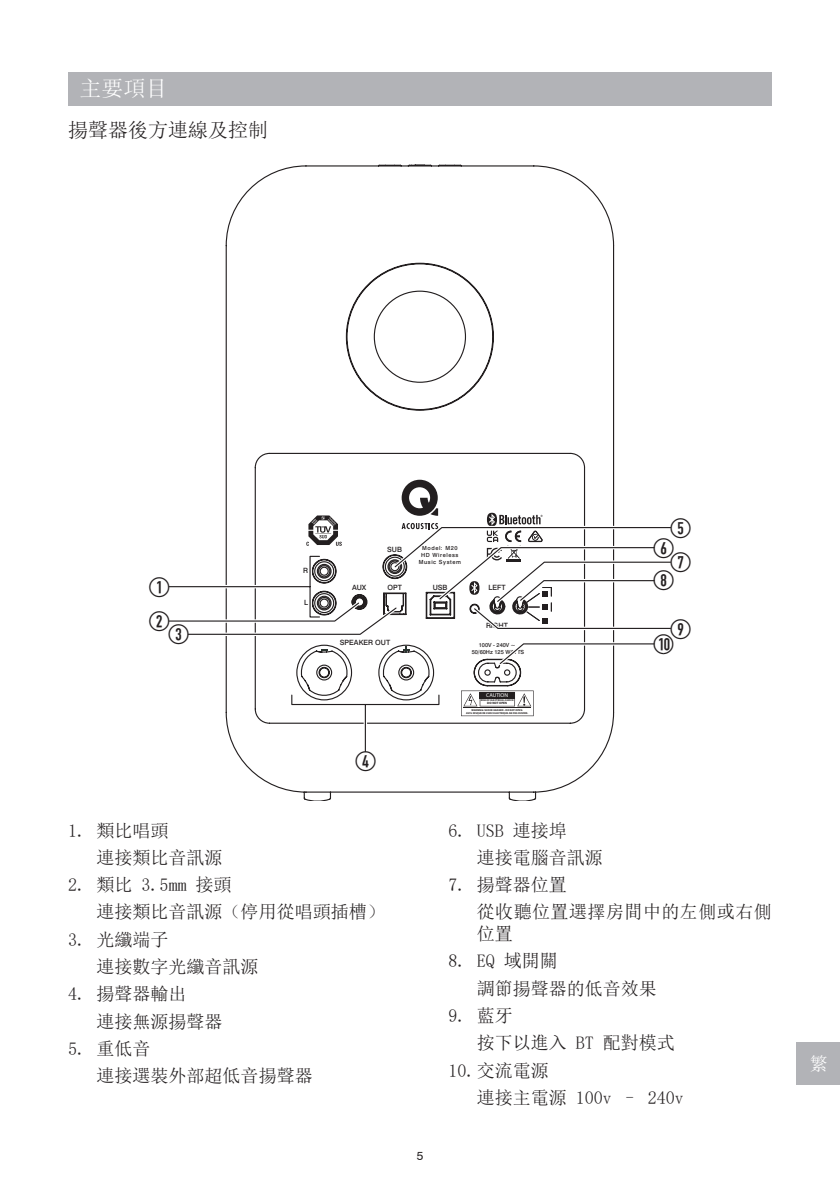
<style>
.page{position:relative;width:840px;height:1191px;background:#fff}
.page>*{position:absolute;margin:0;border:0;box-sizing:border-box;transform-origin:0 0}
.t1{font:28.2px/34.4px "Combi Numerals 98";color:#231f20;text-align:center}
.t2{font:22px "Sim Sun";color:#fff}
.t3{font:20px "Sim Sun";color:#231f20}
.t4{font:18px/27.2px "Sim Sun";color:#231f20}
.t5{font:18px/27.2px "Sim Sun";letter-spacing:.025em;color:#231f20}
.t6{font:18px "Sim Sun";color:#fff}
.t7{font:12px "Swiss 721 BT";color:#231f20}
.t8{font:500 7.2px "Swiss 721 BT";color:#231f20}
.t9{font:500 5.6px/6.8px "Swiss 721 BT";letter-spacing:.1em;color:#231f20;text-align:center}
.t10{font:500 5.6px/7.2px "Swiss 721 BT";color:#231f20;text-align:center}
.t11{font:5.6px "Myriad Pro";color:#fff}
.t12{font:700 3.2px "Myriad Pro";color:#231f20}
.t13{font:700 2.6px/3.2px "Myriad Pro";color:#231f20;text-align:center}
</style>
<div class="page">
<div style="left:614px;top:1042px;width:225px;height:42px;background:#b2b3b7"></div>
<div style="left:611px;top:1037px;width:184px;height:52px;background:#fff"></div>
<div style="left:68px;top:72px;width:703px;height:34px;background:#b2b3b7"></div>
<svg style="left:225px;top:165px;width:389px;height:636px"></svg>
<svg style="left:225px;top:524px;width:390px;height:231px"></svg>
<svg style="left:168px;top:526px;width:503px;height:226px"></svg>
<p class="t2" style="left:79px;top:77px;width:89px">主要項目</p>
<p class="t3" style="left:68px;top:120px;width:201px">揚聲器後方連線及控制</p>
<h1 class="t1" style="left:149px;top:570px;width:23px;text-align:left">A<br>B</h1>
<h1 class="t1" style="left:168px;top:617px;width:23px">C</h1>
<p class="t8" style="left:303px;top:568px;width:6px">R</p>
<p class="t8" style="left:304px;top:600px;width:6px">L</p>
<p class="t8" style="left:387px;top:546px;width:16px">SUB</p>
<p class="t9" style="left:418px;top:545px;width:44px">Model: M20<br>HD Wireless<br>Music System</p>
<p class="t8" style="left:352px;top:585px;width:16px">AUX</p>
<p class="t8" style="left:387px;top:585px;width:16px">OPT</p>
<p class="t8" style="left:432px;top:585px;width:16px">USB</p>
<p class="t8" style="left:488px;top:585px;width:19px">LEFT</p>
<p class="t8" style="left:340px;top:639px;width:52px">SPEAKER OUT</p>
<p class="t8" style="left:485px;top:623px;width:24px">RIGHT</p>
<p class="t10" style="left:471px;top:642px;width:54px">100V - 240V ~<br>50/60Hz 125 WATTS</p>
<p class="t11" style="left:486px;top:692px;width:23px">CAUTION</p>
<p class="t13" style="left:480px;top:699px;width:34px">RISK OF ELECTRICAL SHOCK</p>
<p class="t12" style="left:487px;top:702px;width:21px">DO NOT OPEN</p>
<h1 class="t1" style="left:355px;top:744px;width:23px">D</h1>
<p class="t13" style="left:466px;top:708px;width:63px">WARNING: SHOCK HAZARD - DO NOT OPEN.<br>AVIS: RISQUE DE CHOC ELECTRIQUE-NE PAS OUVRIR.</p>
<h1 class="t1" style="left:652px;top:518px;width:39px;line-height:20.2px">E<br>F</h1>
<h1 class="t1" style="left:669px;top:545px;width:23px">G</h1>
<h1 class="t1" style="left:652px;top:556px;width:39px;line-height:48.4px">H<br>I</h1>
<h1 class="t1" style="left:652px;top:627px;width:23px">1)</h1>
<p class="t4" style="left:96px;top:816px;width:127px;text-indent:-28px">1. 類比唱頭<br>連接類比音訊源</p>
<p class="t4" style="left:96px;top:871px;width:289px;text-indent:-28px">2. 類比 3.5mm 接頭<br>連接類比音訊源（停用從唱頭插槽）</p>
<p class="t4" style="left:96px;top:925px;width:163px;text-indent:-28px">3. 光纖端子<br>連接數字光纖音訊源</p>
<p class="t4" style="left:96px;top:980px;width:127px;text-indent:-28px">4. 揚聲器輸出<br>連接無源揚聲器</p>
<p class="t4" style="left:96px;top:1034px;width:217px;text-indent:-28px">5. 重低音<br>連接選裝外部超低音揚聲器</p>
<p class="t7" style="left:416px;top:1148px;width:8px">5</p>
<p class="t4" style="left:476px;top:816px;width:128px;text-indent:-28px">6. USB 連接埠<br>連接電腦音訊源</p>
<p class="t5" style="left:476px;top:871px;width:296px;text-indent:-28px">7. 揚聲器位置<br>從收聽位置選擇房間中的左側或右側</p>
<p class="t4" style="left:476px;top:920px;width:38px">位置</p>
<p class="t4" style="left:476px;top:947px;width:182px;text-indent:-28px">8. EQ 域開關<br>調節揚聲器的低音效果</p>
<p class="t4" style="left:476px;top:1001px;width:200px;text-indent:-28px">9. 藍牙<br>按下以進入 BT 配對模式</p>
<p class="t4" style="left:476px;top:1056px;width:209px;text-indent:-28px">10. 交流電源<br>連接主電源 100v – 240v</p>
<p class="t6" style="left:809px;top:1054px;width:19px">繁</p>
</div>
